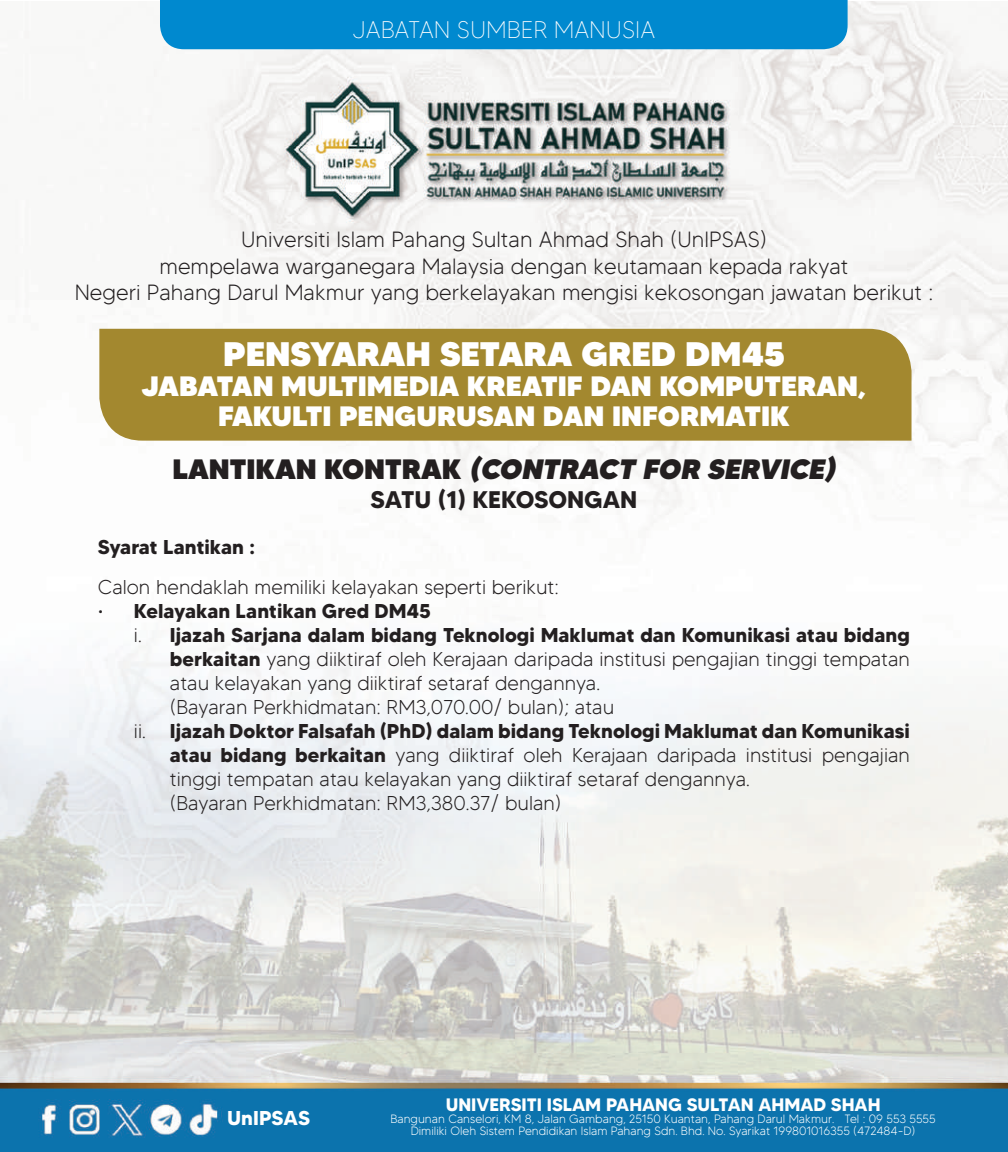
<style>
.page{position:relative;width:1008px;height:1152px;background:#fff}
.page>*{position:absolute;margin:0;border:0;box-sizing:border-box;transform-origin:0 0}
.t1{font:900 34px "MADETOMMY";color:#fff}
.t2{font:900 28px/30px "MADETOMMY";color:#fff;text-align:center}
.t3{font:italic 900 28px "MADETOMMY";color:#231f20}
.t4{font:100 24px "MADETOMMY";color:#fff}
.t5{font:700 24px "MADETOMMY";color:#231f20}
.t6{font:300 22px/26.4px "MADETOMMY";color:#231f20;text-align:center}
.t7{font:300 20px "MADETOMMY";color:#231f20}
.t8{font:700 20px "MADETOMMY";color:#231f20}
.t9{font:700 20px "MADETOMMY";color:#fff}
.t10{font:700 18px "MADETOMMY";color:#fff}
.t11{font:300 12px/12px "MADETOMMY";color:#fff;text-align:center}
.s1{font-style:normal}
.s2{font-weight:300}
.s3{font-weight:700}
</style>
<div class="page">
<img style="left:1px;top:1px;width:1007px;height:1151px">
<div style="left:160px;top:0;width:688px;height:49px;background:#0089cf"></div>
<div style="left:99px;top:329px;width:813px;height:112px;background:#a3882f"></div>
<p class="t4" style="left:353px;top:15px;width:304px">JABATAN SUMBER MANUSIA</p>
<p class="t6" style="left:75px;top:226px;width:860px">Universiti Islam Pahang Sultan Ahmad Shah (UnIPSAS)<br>mempelawa warganegara Malaysia dengan keutamaan kepada rakyat<br>Negeri Pahang Darul Makmur yang berkelayakan mengisi kekosongan jawatan berikut :</p>
<h1 class="t1" style="left:223px;top:333px;width:563px">PENSYARAH SETARA GRED DM45</h1>
<h2 class="t2" style="left:142px;top:371px;width:726px">JABATAN MULTIMEDIA KREATIF DAN KOMPUTERAN,<br>FAKULTI PENGURUSAN DAN INFORMATIK</h2>
<h2 class="t3" style="left:173px;top:452px;width:671px"><span class="s1">L A N T I K A N KO N T R A K</span> (CONTRACT FOR SERVICE)</h2>
<p class="t5" style="left:371px;top:485px;width:268px">SATU (1) KEKOSONGAN</p>
<p class="t8" style="left:98px;top:535px;width:159px">Syarat Lantikan :</p>
<p class="t7" style="left:98px;top:575px;width:463px">Calon hendaklah memiliki kelayakan seperti berikut:</p>
<p class="t8" style="left:98px;top:599px;width:335px"><span class="s2">•</span> Kelayakan Lantikan Gred DM45</p>
<p class="t8" style="left:134px;top:623px;width:778px"><span class="s2">i.</span> Ijazah Sarjana dalam bidang Teknologi Maklumat dan Komunikasi atau bidang</p>
<p class="t7" style="left:170px;top:647px;width:742px"><span class="s3">berkaitan</span> yang diiktiraf oleh Kerajaan daripada institusi pengajian tinggi tempatan</p>
<p class="t7" style="left:170px;top:671px;width:432px">atau kelayakan yang diiktiraf setaraf dengannya.</p>
<p class="t7" style="left:170px;top:695px;width:446px">(Bayaran Perkhidmatan: RM3,070.00/ bulan); atau</p>
<p class="t8" style="left:134px;top:719px;width:778px"><span class="s2">ii.</span> Ijazah Doktor Falsafah (PhD) dalam bidang Teknologi Maklumat dan Komunikasi</p>
<p class="t7" style="left:170px;top:743px;width:742px"><span class="s3">atau bidang berkaitan</span> yang diiktiraf oleh Kerajaan daripada institusi pengajian</p>
<p class="t7" style="left:170px;top:767px;width:581px">tinggi tempatan atau kelayakan yang diiktiraf setaraf dengannya.</p>
<p class="t7" style="left:170px;top:791px;width:393px">(Bayaran Perkhidmatan: RM3,380.37/ bulan)</p>
<p class="t9" style="left:227px;top:1105px;width:84px">UnIPSAS</p>
<p class="t10" style="left:446px;top:1093px;width:436px">UNIVERSITI ISLAM PAHANG SULTAN AHMAD SHAH</p>
<p class="t11" style="left:390px;top:1113px;width:547px">Bangunan Canselori, KM 8, Jalan Gambang, 25150 Kuantan, Pahang Darul Makmur. Tel : 09 553 5555<br>Dimiliki Oleh Sistem Pendidikan Islam Pahang Sdn. Bhd. No. Syarikat 199801016355 (472484-D)</p>
</div>
